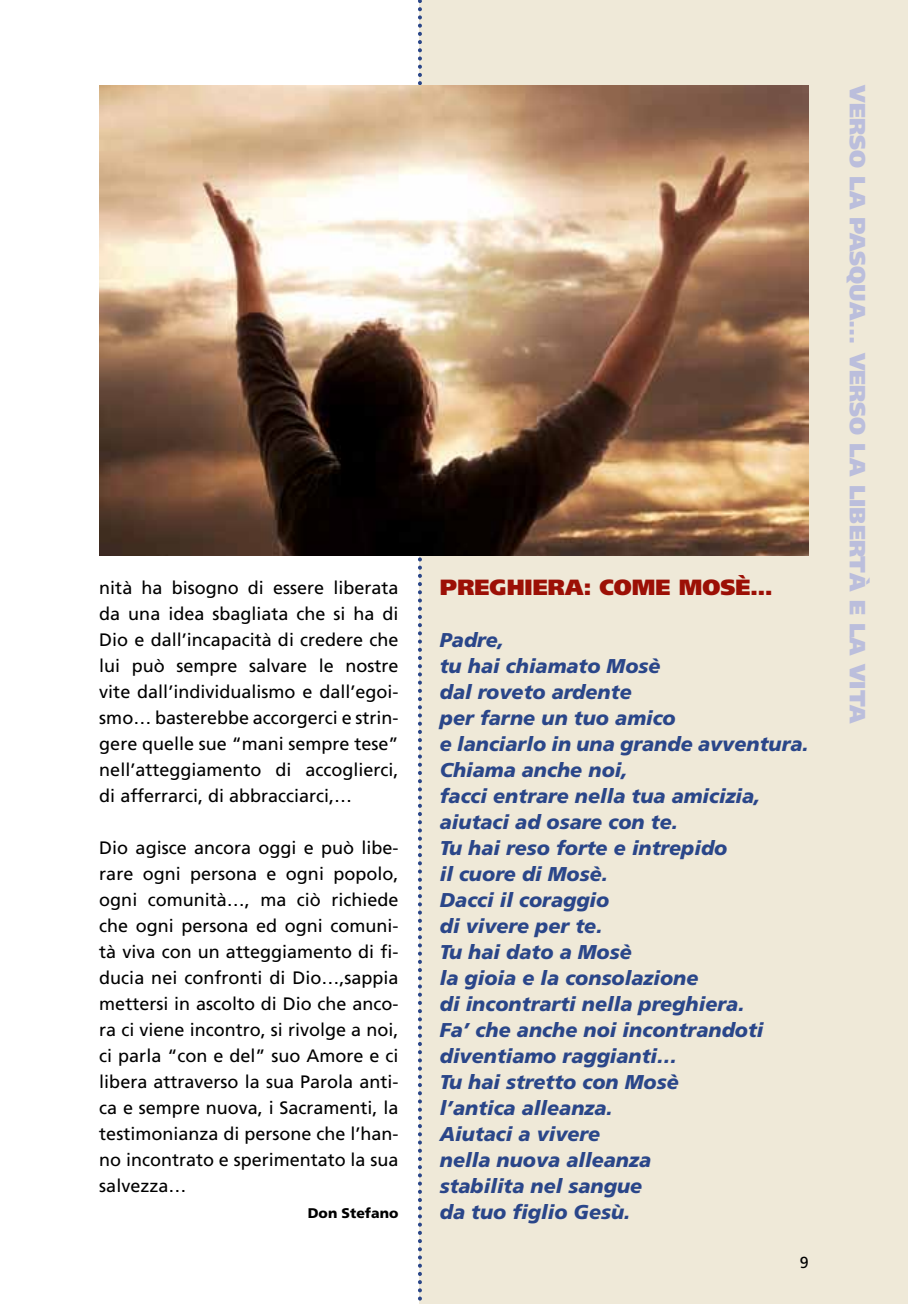
<style>
.page{position:relative;width:908px;height:1304px;background:#fff}
.page>*{position:absolute;margin:0;border:0;box-sizing:border-box;transform-origin:0 0}
.t1{font:900 22px "Frutiger";color:#bbbedc}
.t2{font:900 22px "Frutiger";color:#9c1006}
.t3{font:italic 900 20px/26px "Frutiger";color:#2a4689}
.t4{font:18px/26px "Frutiger";color:#000;text-align:justify}
.t5{font:16px "Frutiger";color:#000}
.t6{font:900 14px "Frutiger";color:#000}
</style>
<div class="page">
<div style="left:420px;top:0;width:487px;height:1304px;background:#efe9d8"></div>
<svg style="left:418px;top:0;width:4px;height:1304px"></svg>
<img style="left:99px;top:85px;width:709px;height:471px">
<p class="t4" style="left:99px;top:575px;width:300px">nità ha bisogno di essere liberata da una idea sbagliata che si ha di Dio e dall’incapacità di credere che lui può sempre salvare le nostre vite dall’individualismo e dall’egoi&shy;smo… basterebbe accorgerci e strin&shy;gere quelle sue “mani sempre tese” nell’atteggiamento di accoglierci, di afferrarci, di abbracciarci,…</p>
<p class="t4" style="left:99px;top:835px;width:300px">Dio agisce ancora oggi e può libe&shy;rare ogni persona e ogni popolo, ogni comunità…, ma ciò richiede che ogni persona ed ogni comuni&shy;tà viva con un atteggiamento di fi&shy;ducia nei confronti di Dio…,sappia mettersi in ascolto di Dio che anco&shy;ra ci viene incontro, si rivolge a noi, ci parla “con e del” suo Amore e ci libera attraverso la sua Parola anti&shy;ca e sempre nuova, i Sacramenti, la testimonianza di persone che l’han&shy;no incontrato e sperimentato la sua salvezza…</p>
<p class="t6" style="left:307px;top:1205px;width:92px">Don Stefano</p>
<p class="t2" style="left:439px;top:574px;width:101px">PREGHIERA</p>
<p class="t2" style="left:583px;top:574px;width:191px">: COME MOSÈ…</p>
<p class="t3" style="left:439px;top:627px;width:370px">Padre,<br>tu hai chiamato Mosè<br>dal roveto ardente<br>per farne un tuo amico<br>e lanciarlo in una grande avventura.<br>Chiama anche noi,<br>facci entrare nella tua amicizia, aiutaci ad osare con te.<br>Tu hai reso forte e intrepido<br>il cuore di Mosè.<br>Dacci il coraggio<br>di vivere per te.<br>Tu hai dato a Mosè<br>la gioia e la consolazione<br>di incontrarti nella preghiera.<br>Fa’ che anche noi incontrandoti diventiamo raggianti…<br>Tu hai stretto con Mosè<br>l’antica alleanza.<br>Aiutaci a vivere<br>nella nuova alleanza<br>stabilita nel sangue<br>da tuo figlio Gesù.</p>
<p class="t5" style="left:799px;top:1253px;width:10px">9</p>
<p class="t1" style="left:870px;top:85px;width:640px;rotate:90deg">verso la pasqua... verso la libertà e la vita</p>
</div>
